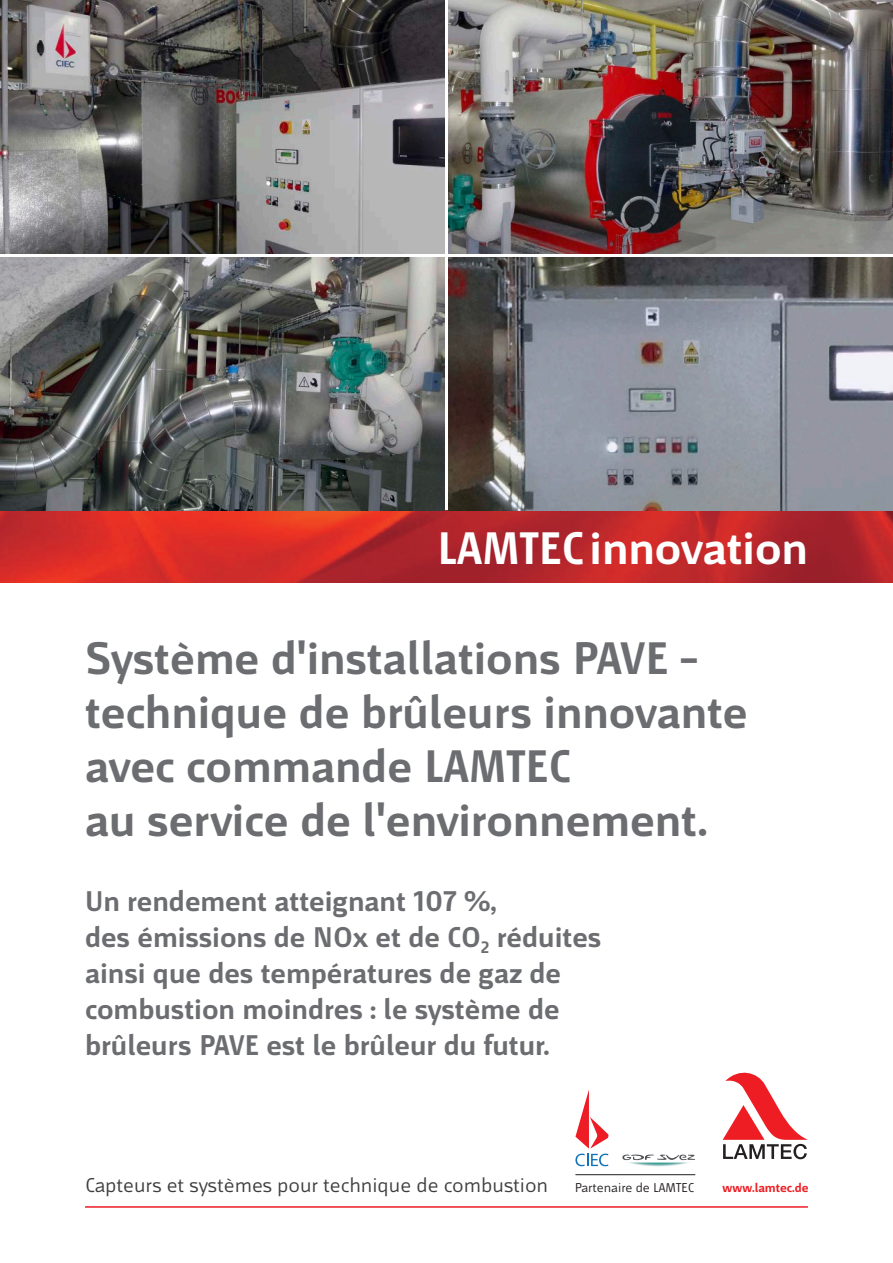
<style>
.page{position:relative;width:893px;height:1263px;background:#fff}
.page>*{position:absolute;margin:0;border:0;box-sizing:border-box;transform-origin:0 0}
.t1{font:700 48px/54px "Mr Jones";color:#6c6d70}
.t2{font:700 48px "Mr Jones";color:#fff}
.t3{font:700 30px/36px "Mr Jones";color:#6c6d70}
.t4{font:21px "Mr Jones";color:#3e3e3f}
.t5{font:13.5px "Mr Jones";color:#231f20}
.t6{font:700 13.2px "Mr Jones";color:#ee1d23}
</style>
<div class="page">
<img style="left:0;top:510px;width:893px;height:73px">
<svg style="left:723px;top:1072px;width:85px;height:87px"></svg>
<hr style="left:85px;top:1206px;width:723px;height:2px;background:#ee1d23">
<img style="left:0;top:257px;width:444px;height:253px">
<img style="left:0;top:0;width:444px;height:253px">
<img style="left:449px;top:0;width:444px;height:253px">
<img style="left:449px;top:257px;width:444px;height:253px">
<svg style="left:622px;top:1154px;width:73px;height:13px"></svg>
<svg style="left:575px;top:1090px;width:33px;height:76px"></svg>
<hr style="left:575px;top:1174px;width:120px;height:1px;background:#231f20">
<h1 class="t2" style="left:437px;top:523px;width:372px">LAMTEC innovation</h1>
<h1 class="t1" style="left:85px;top:631px;width:664px">Système d'installations PAVE – technique de brûleurs innovante avec commande LAMTEC<br>au service de l'environnement.</h1>
<p class="t3" style="left:85px;top:883px;width:518px">Un rendement atteignant 107 %,<br>des émissions de NOx et de CO<sub>2</sub> réduites ainsi que des températures de gaz de combustion moindres : le système de brûleurs PAVE est le brûleur du futur.</p>
<p class="t4" style="left:85px;top:1173px;width:465px">Capteurs et systèmes pour technique de combustion</p>
<p class="t6" style="left:722px;top:1180px;width:88px">www.lamtec.de</p>
<p class="t5" style="left:575px;top:1180px;width:121px">Partenaire de LAMTEC</p>
</div>
